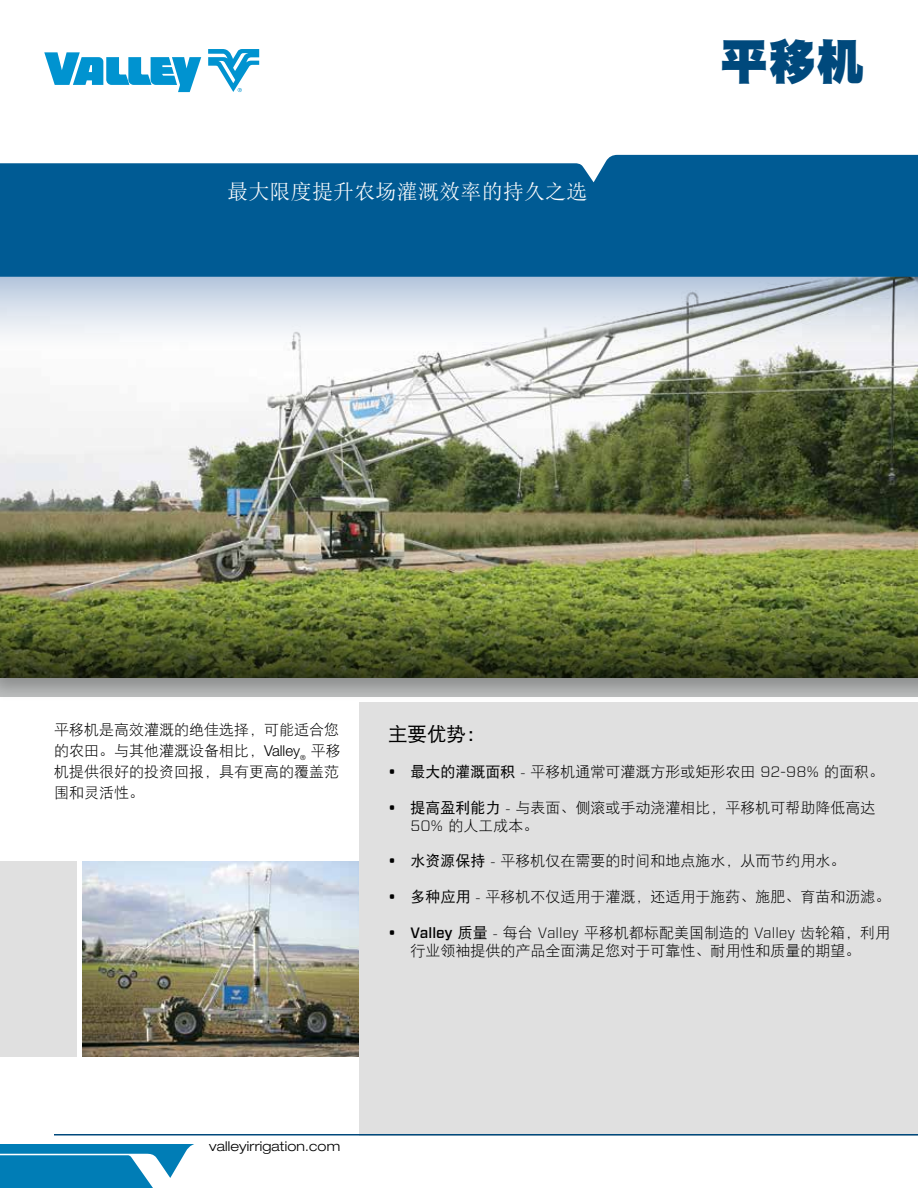
<style>
.page{position:relative;width:918px;height:1188px;background:#fff}
.page>*{position:absolute;margin:0;border:0;box-sizing:border-box;transform-origin:0 0}
.t1{font:48px "DFP Hei W12";color:#00497c}
.t2{font:21px "Sim Sun";letter-spacing:.01em;color:#fff}
.t3{font:19.5px "DFP Hei W5";color:#000}
.t4{font:15px/21px "DFP Hei W3";color:#000;text-align:justify}
.t5{font:300 expanded 13.5px "Helvetica Neue LT Pro";letter-spacing:.01em;color:#000}
.s1{font-family:"Helvetica Neue LT Pro";font-weight:300}
.s2{font-family:"Forza";font-weight:500}
.s3{font-family:"DFP Hei W5"}
.s4{font-family:"Forza";font-weight:300}
</style>
<div class="page">
<div style="left:0;top:861px;width:76px;height:195px;background:#e0e0e0"></div>
<img style="left:83px;top:861px;width:277px;height:196px">
<div style="left:0;top:270px;width:918px;height:432px;background:#000;opacity:.26"></div>
<img style="left:0;top:350px;width:918px;height:241px">
<svg style="left:0;top:1144px;width:194px;height:44px"></svg>
<div style="left:360px;top:702px;width:558px;height:434px;background:#e0e0e0"></div>
<svg style="left:0;top:591px;width:918px;height:86px"></svg>
<svg style="left:0;top:277px;width:918px;height:73px"></svg>
<svg style="left:208px;top:49px;width:51px;height:43px"></svg>
<svg style="left:44px;top:52px;width:157px;height:40px"></svg>
<div style="left:0;top:155px;width:918px;height:122px;background:#005b94"></div>
<hr style="left:54px;top:1134px;width:864px;height:2px;background:#00497c">
<h2 class="t2" style="left:227px;top:181px;width:362px">最大限度提升农场灌溉效率的持久之选</h2>
<h1 class="t1" style="left:720px;top:36px;width:145px">平移机</h1>
<p class="t4" style="left:54px;top:719px;width:288px">平移机是高效灌溉的绝佳选择，可能适合您的农田。与其他灌溉设备相比，<span class="s1">Valley</span><sub>®</sub> 平移机提供很好的投资回报，具有更高的覆盖范围和灵活性。</p>
<h3 class="t3" style="left:388px;top:724px;width:99px">主要优势：</h3>
<p class="t4" style="left:388px;top:761px;width:498px"><span class="s2">•</span> <span class="s3">最大的灌溉面积</span> - 平移机通常可灌溉方形或矩形农田 <span class="s4">92-98%</span> 的面积。</p>
<p class="t4" style="left:411px;top:798px;width:466px;line-height:18px;text-indent:-22px"><span class="s2">•</span> <span class="s3">提高盈利能力</span> - 与表面、侧滚或手动浇灌相比，平移机可帮助降低高达<br><span class="s4">50%</span> 的人工成本。</p>
<p class="t4" style="left:388px;top:850px;width:459px"><span class="s2">•</span> <span class="s3">水资源保持</span> - 平移机仅在需要的时间和地点施水，从而节约用水。</p>
<p class="t4" style="left:388px;top:886px;width:504px"><span class="s2">•</span> <span class="s3">多种应用</span> - 平移机不仅适用于灌溉，还适用于施药、施肥、育苗和沥滤。</p>
<p class="t4" style="left:388px;top:923px;width:504px;line-height:18px;text-align:center"><span class="s2">• Valley</span> <span class="s3">质量</span> - 每台 <span class="s4">Valley</span> 平移机都标配美国制造的 <span class="s4">Valley</span> 齿轮箱，利用行业领袖提供的产品全面满足您对于可靠性、耐用性和质量的期望。</p>
<p class="t5" style="left:209px;top:1138px;width:133px">valleyirrigation.com</p>
</div>
